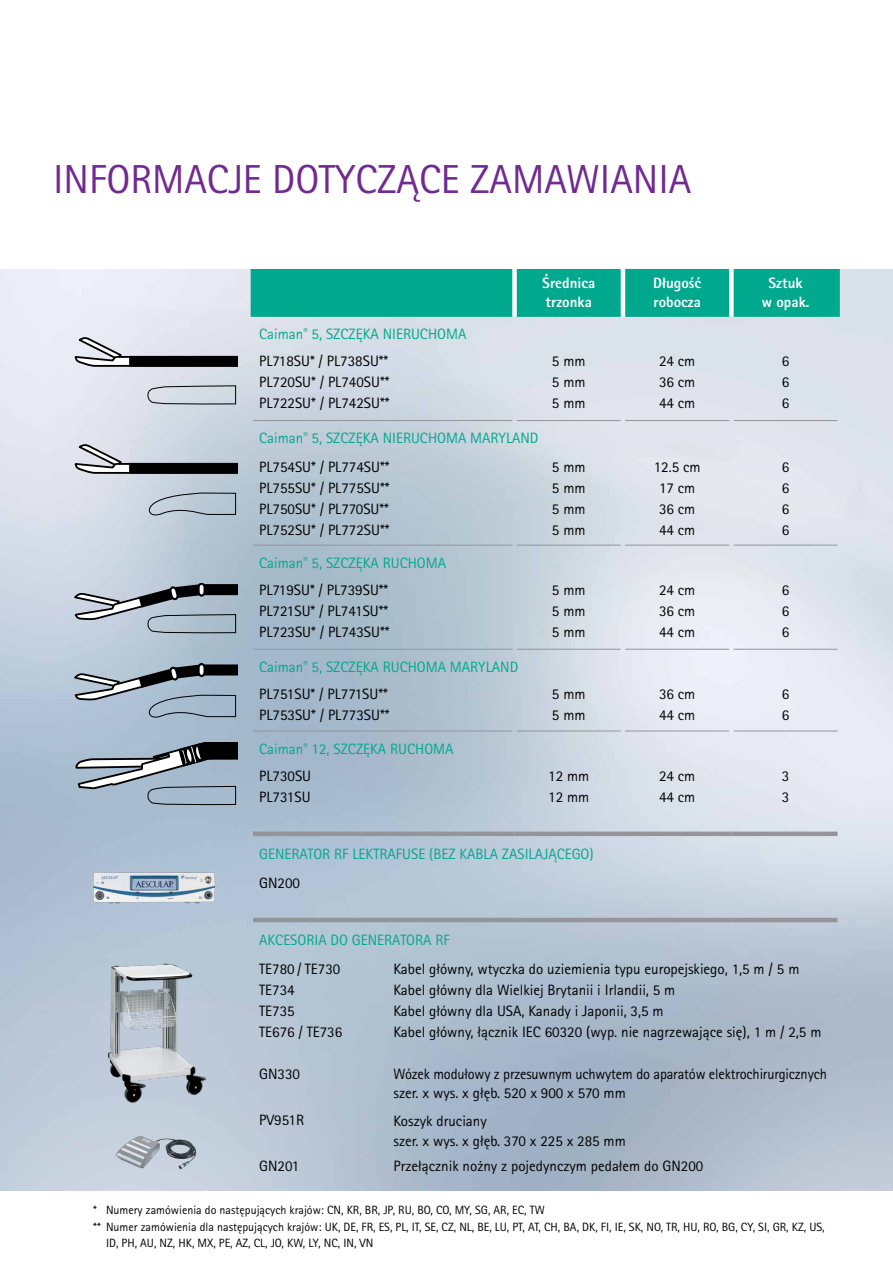
<style>
.page{position:relative;width:893px;height:1263px;background:#fff}
.page>*{position:absolute;margin:0;border:0;box-sizing:border-box;transform-origin:0 0}
.t1{font:40.5px "Rotis Sans Serif Pro";color:#712b90}
.t2{font:15px/21px "Rotis Sans Serif Pro";color:#000}
.t3{font:15px/27px "Rotis Sans Serif Pro";color:#00a88e}
.t4{font:15px/19.5px "Rotis Sans Serif Pro";color:#000;scale:.96 1}
.t5{font:800 15px/19.5px "Rotis Sans Serif Pro";color:#fff}
.t6{font:12px "Rotis Sans Serif Pro";color:#000}
.s1{color:#000}
</style>
<div class="page">
<img style="left:0;top:269px;width:893px;height:922px">
<div style="left:251px;top:269px;width:589px;height:48px;background:#00a88e"></div>
<div style="left:512px;top:269px;width:5px;height:48px;background:#fff"></div>
<hr style="left:621px;top:269px;width:4px;height:48px;background:#fff">
<div style="left:729px;top:269px;width:5px;height:48px;background:#fff"></div>
<hr style="left:253px;top:649px;width:138px;height:1px;background:#939598">
<hr style="left:391px;top:649px;width:121px;height:1px;background:#939598">
<hr style="left:517px;top:649px;width:104px;height:1px;background:#939598">
<hr style="left:625px;top:649px;width:104px;height:1px;background:#939598">
<hr style="left:734px;top:649px;width:104px;height:1px;background:#939598">
<hr style="left:253px;top:731px;width:138px;height:1px;background:#939598">
<hr style="left:391px;top:731px;width:121px;height:1px;background:#939598">
<hr style="left:517px;top:731px;width:104px;height:1px;background:#939598">
<hr style="left:625px;top:731px;width:104px;height:1px;background:#939598">
<hr style="left:734px;top:731px;width:104px;height:1px;background:#939598">
<hr style="left:253px;top:918px;width:138px;height:4px;background:#939598">
<hr style="left:391px;top:918px;width:123px;height:4px;background:#939598">
<hr style="left:514px;top:918px;width:109px;height:4px;background:#939598">
<hr style="left:623px;top:918px;width:108px;height:4px;background:#939598">
<hr style="left:731px;top:918px;width:107px;height:4px;background:#939598">
<hr style="left:253px;top:420px;width:138px;height:1px;background:#939598">
<hr style="left:391px;top:420px;width:121px;height:1px;background:#939598">
<hr style="left:517px;top:420px;width:104px;height:1px;background:#939598">
<hr style="left:625px;top:420px;width:104px;height:1px;background:#939598">
<hr style="left:734px;top:420px;width:104px;height:1px;background:#939598">
<hr style="left:253px;top:545px;width:138px;height:1px;background:#939598">
<hr style="left:391px;top:545px;width:121px;height:1px;background:#939598">
<hr style="left:517px;top:545px;width:104px;height:1px;background:#939598">
<hr style="left:625px;top:545px;width:104px;height:1px;background:#939598">
<hr style="left:734px;top:545px;width:104px;height:1px;background:#939598">
<div style="left:253px;top:831px;width:138px;height:5px;background:#939598"></div>
<div style="left:391px;top:831px;width:123px;height:5px;background:#939598"></div>
<div style="left:514px;top:831px;width:109px;height:5px;background:#939598"></div>
<div style="left:623px;top:831px;width:108px;height:5px;background:#939598"></div>
<div style="left:731px;top:831px;width:107px;height:5px;background:#939598"></div>
<svg style="left:74px;top:336px;width:163px;height:32px;background:#a1a3a8"></svg>
<svg style="left:74px;top:443px;width:163px;height:32px;background:#959aa1"></svg>
<svg style="left:147px;top:385px;width:89px;height:20px;background:#bdc4cb"></svg>
<svg style="left:73px;top:583px;width:164px;height:51px;background:#99a4af"></svg>
<svg style="left:75px;top:742px;width:162px;height:63px;background:#93a1ae"></svg>
<svg style="left:148px;top:492px;width:88px;height:26px;background:#acb9c5"></svg>
<svg style="left:73px;top:663px;width:164px;height:57px;background:#92a1af"></svg>
<img style="left:93px;top:872px;width:122px;height:32px">
<img style="left:106px;top:956px;width:102px;height:154px">
<img style="left:116px;top:1135px;width:81px;height:34px">
<h1 class="t1" style="left:53px;top:156px;width:640px">INFORMACJE DOTYCZĄCE ZAMAWIANIA</h1>
<p class="t3" style="left:259px;top:321px;width:209px">Caiman<sup>®</sup> 5, SZCZĘKA NIERUCHOMA<br><span class="s1">PL718SU* / PL738SU**</span></p>
<p class="t2" style="left:259px;top:372px;width:132px">PL720SU* / PL740SU**<br>PL722SU* / PL742SU**</p>
<p class="t5" style="left:542px;top:273px;width:55px">Średnica trzonka</p>
<p class="t5" style="left:653px;top:273px;width:49px">Długość robocza</p>
<p class="t5" style="left:762px;top:273px;width:49px;text-align:center">Sztuk w opak.</p>
<p class="t2" style="left:552px;top:351px;width:35px;text-align:justify">5 mm 5 mm 5 mm</p>
<p class="t2" style="left:659px;top:351px;width:38px;text-align:justify">24 cm 36 cm 44 cm</p>
<p class="t2" style="left:782px;top:351px;width:9px;text-align:justify">6<br>6<br>6</p>
<p class="t3" style="left:259px;top:424px;width:281px;line-height:28.7px">Caiman<sup>®</sup> 5, SZCZĘKA NIERUCHOMA MARYLAND<br><span class="s1">PL754SU* / PL774SU**</span></p>
<p class="t2" style="left:259px;top:477px;width:132px;text-align:justify">PL755SU* / PL775SU** PL750SU* / PL770SU** PL752SU* / PL772SU**</p>
<p class="t3" style="left:259px;top:549px;width:188px">Caiman<sup>®</sup> 5, SZCZĘKA RUCHOMA<br><span class="s1">PL719SU* / PL739SU**</span></p>
<p class="t2" style="left:259px;top:600px;width:132px">PL721SU* / PL741SU**<br>PL723SU* / PL743SU**</p>
<p class="t3" style="left:259px;top:653px;width:261px">Caiman<sup>®</sup> 5, SZCZĘKA RUCHOMA MARYLAND<br><span class="s1">PL751SU* / PL771SU**</span></p>
<p class="t2" style="left:259px;top:704px;width:132px">PL753SU* / PL773SU**</p>
<p class="t3" style="left:259px;top:735px;width:196px">Caiman<sup>®</sup> 12, SZCZĘKA RUCHOMA<br><span class="s1">PL730SU</span></p>
<p class="t2" style="left:259px;top:786px;width:53px">PL731SU</p>
<p class="t2" style="left:552px;top:456px;width:35px;text-align:justify">5 mm 5 mm 5 mm 5 mm</p>
<p class="t2" style="left:654px;top:456px;width:48px;text-align:center">12.5 cm<br>17 cm<br>36 cm<br>44 cm</p>
<p class="t2" style="left:782px;top:456px;width:9px;text-align:justify">6<br>6<br>6<br>6</p>
<p class="t2" style="left:552px;top:579px;width:35px;text-align:justify">5 mm 5 mm 5 mm</p>
<p class="t2" style="left:659px;top:579px;width:38px;text-align:justify">24 cm 36 cm 44 cm</p>
<p class="t2" style="left:782px;top:579px;width:9px;text-align:justify">6<br>6<br>6</p>
<p class="t2" style="left:552px;top:683px;width:35px">5 mm<br>5 mm</p>
<p class="t2" style="left:659px;top:683px;width:38px">36 cm<br>44 cm</p>
<p class="t2" style="left:782px;top:683px;width:9px">6<br>6</p>
<p class="t2" style="left:548px;top:765px;width:43px">12 mm<br>12 mm</p>
<p class="t2" style="left:659px;top:765px;width:38px">24 cm<br>44 cm</p>
<p class="t2" style="left:782px;top:765px;width:9px">3<br>3</p>
<p class="t3" style="left:259px;top:840px;width:336px">GENERATOR RF LEKTRAFUSE (BEZ KABLA ZASILAJĄCEGO)</p>
<p class="t2" style="left:259px;top:872px;width:42px">GN200</p>
<p class="t3" style="left:259px;top:926px;width:192px">AKCESORIA DO GENERATORA RF</p>
<p class="t2" style="left:259px;top:958px;width:85px">TE780 / TE730<br>TE734<br>TE735<br>TE676 / TE736</p>
<p class="t2" style="left:259px;top:1063px;width:42px">GN330</p>
<p class="t2" style="left:259px;top:1110px;width:46px">PV951R</p>
<p class="t2" style="left:259px;top:1156px;width:42px">GN201</p>
<p class="t2" style="left:393px;top:958px;width:429px">Kabel główny, wtyczka do uziemienia typu europejskiego, 1,5 m / 5 m Kabel główny dla Wielkiej Brytanii i Irlandii, 5 m<br>Kabel główny dla USA, Kanady i Japonii, 3,5 m<br>Kabel główny, łącznik IEC 60320 (wyp. nie nagrzewające się), 1 m / 2,5 m</p>
<p class="t4" style="left:393px;top:1064px;width:453px">Wózek modułowy z przesuwnym uchwytem do aparatów elektrochirurgicznych szer. x wys. x głęb. 520 x 900 x 570 mm</p>
<p class="t2" style="left:393px;top:1112px;width:234px;line-height:19.5px">Koszyk druciany<br>szer. x wys. x głęb. 370 x 225 x 285 mm</p>
<p class="t2" style="left:393px;top:1156px;width:311px">Przełącznik nożny z pojedynczym pedałem do GN200</p>
<p class="t6" style="left:93px;top:1203px;width:453px">* Numery zamówienia do następujących krajów: CN, KR, BR, JP, RU, BO, CO, MY, SG, AR, EC, TW</p>
<p class="t6" style="left:93px;top:1220px;width:733px">** Numer zamówienia dla następujących krajów: UK, DE, FR, ES, PL, IT, SE, CZ, NL, BE, LU, PT, AT, CH, BA, DK, FI, IE, SK, NO, TR, HU, RO, BG, CY, SI, GR, KZ, US,</p>
<p class="t6" style="left:106px;top:1236px;width:269px">ID, PH, AU, NZ, HK, MX, PE, AZ, CL, JO, KW, LY, NC, IN, VN</p>
</div>
